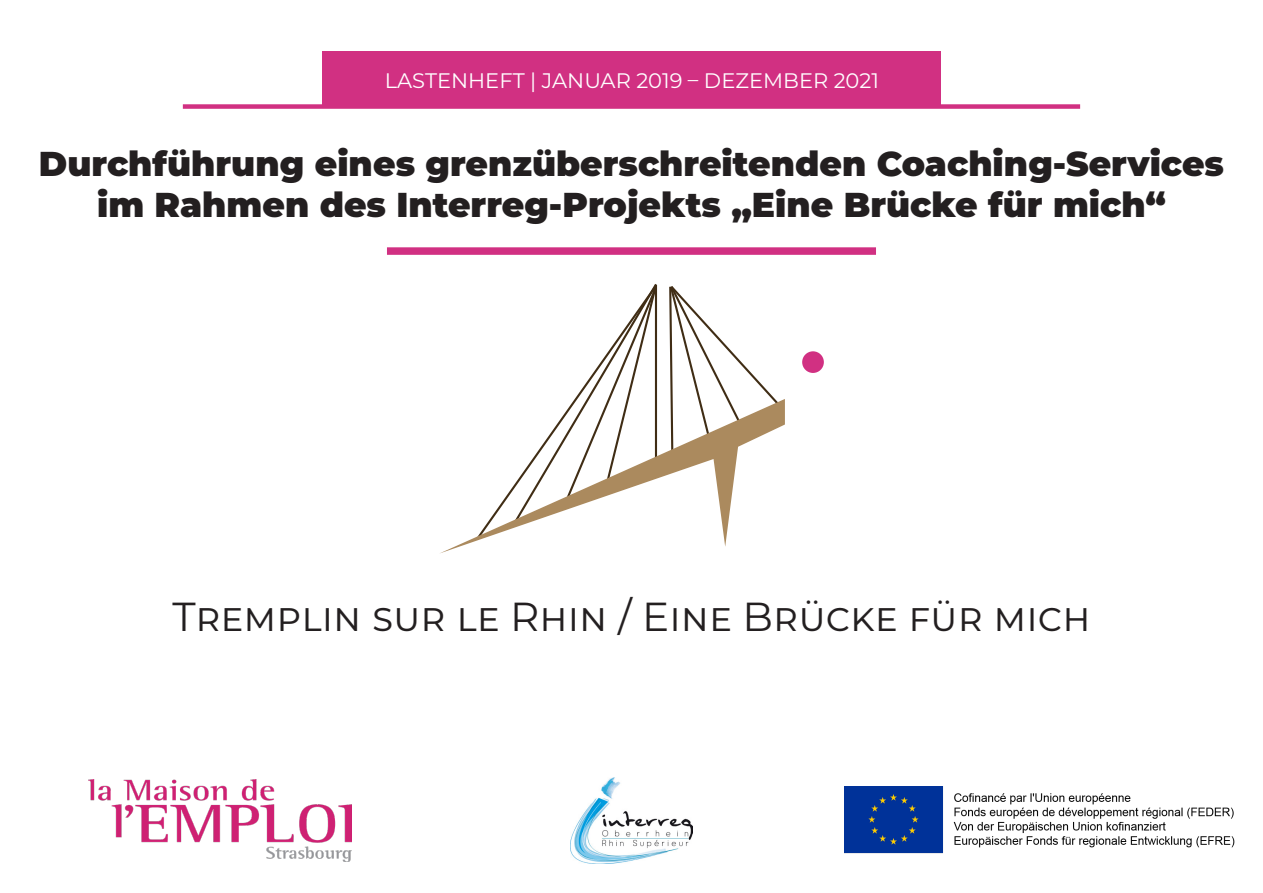
<style>
.page{position:relative;width:1263px;height:893px;background:#fff}
.page>*{position:absolute;margin:0;border:0;box-sizing:border-box;transform-origin:0 0}
.t1{font:40.5px "Montserrat";color:#231f20}
.Style_de_paragraphe{font:900 34.5px/41.4px "Montserrat";color:#231f20;text-align:center}
.t2{font:21px "Montserrat";color:#fff}
</style>
<div class="page">
<div style="left:387px;top:247px;width:489px;height:8px;background:#d13082"></div>
<div style="left:322px;top:52px;width:619px;height:56px;background:#d13082"></div>
<div style="left:183px;top:104px;width:897px;height:5px;background:#d13082"></div>
<img style="left:844px;top:787px;width:391px;height:67px">
<img style="left:89px;top:779px;width:262px;height:83px">
<img style="left:570px;top:777px;width:123px;height:87px">
<div style="left:802px;top:351px;width:22px;height:22px;background:#d13082;border-radius:50%"></div>
<svg style="left:669px;top:286px;width:106px;height:113px"></svg>
<svg style="left:574px;top:284px;width:84px;height:115px"></svg>
<svg style="left:440px;top:399px;width:345px;height:155px"></svg>
<p class="t2" style="left:385px;top:66px;width:496px">LASTENHEFT | JANUAR 2019 – DEZEMBER 2021</p>
<p class="Style_de_paragraphe" style="left:39px;top:141px;width:1186px">Durchführung eines grenzüberschreitenden Coaching-Services im Rahmen des Interreg-Projekts „Eine Brücke für mich“</p>
<p class="t1" style="left:172px;top:589px;width:920px">Tremplin sur le Rhin / Eine Brücke für mich</p>
</div>
